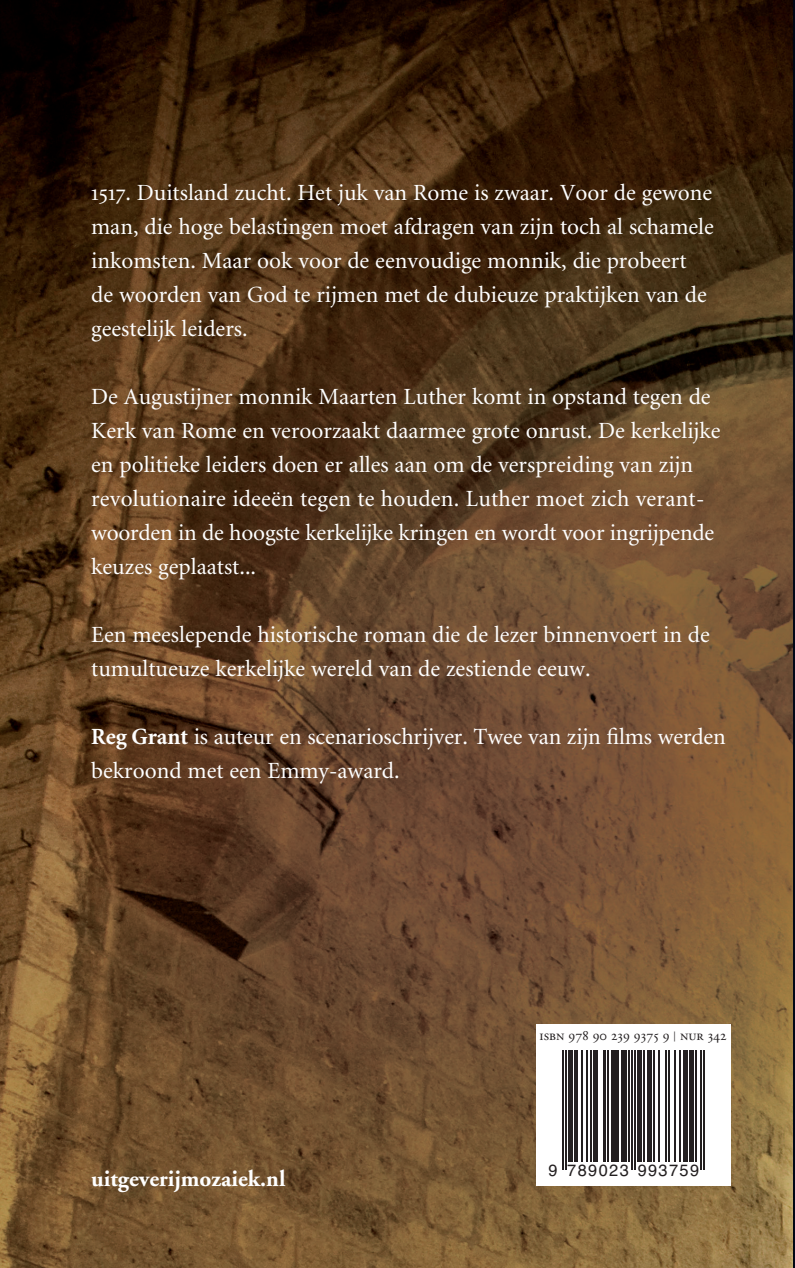
<style>
.page{position:relative;width:795px;height:1268px;background:#fff}
.page>*{position:absolute;margin:0;border:0;box-sizing:border-box;transform-origin:0 0}
.t1{font:23.2px/34px "Minion";color:#fff}
.t2{font:700 23.2px "Adobe Garamond";color:#fff}
.t3{font:16.4px "Helvetica";letter-spacing:.085em;color:#231f20}
.t4{font:14.6px "Adobe Garamond Regular SC";color:#231f20}
.s1{font-family:"Minion Exp"}
.s2{font-weight:700}
.s3{font-size:10px}
.s4{font-family:"Adobe Garamond Exp"}
</style>
<div class="page">
<svg style="left:792px;top:77px;width:3px;height:1112px;fill:#010717"></svg>
<img style="left:0;top:0;width:792px;height:1268px">
<div style="left:536px;top:1024px;width:194px;height:162px;background:#fff"></div>
<hr style="left:562px;top:1050px;width:1px;height:119px;background:#231f20">
<hr style="left:565px;top:1050px;width:1px;height:119px;background:#231f20">
<hr style="left:568px;top:1050px;width:4px;height:112px;background:#231f20">
<hr style="left:574px;top:1050px;width:3px;height:112px;background:#231f20">
<hr style="left:581px;top:1050px;width:2px;height:112px;background:#231f20">
<hr style="left:586px;top:1050px;width:1px;height:112px;background:#231f20">
<hr style="left:590px;top:1050px;width:2px;height:112px;background:#231f20">
<div style="left:593px;top:1050px;width:5px;height:112px;background:#231f20"></div>
<hr style="left:602px;top:1050px;width:3px;height:112px;background:#231f20">
<hr style="left:607px;top:1050px;width:1px;height:112px;background:#231f20">
<hr style="left:611px;top:1050px;width:3px;height:112px;background:#231f20">
<hr style="left:616px;top:1050px;width:3px;height:112px;background:#231f20">
<div style="left:620px;top:1050px;width:6px;height:112px;background:#231f20"></div>
<hr style="left:628px;top:1050px;width:1px;height:112px;background:#231f20">
<hr style="left:631px;top:1050px;width:1px;height:119px;background:#231f20">
<hr style="left:634px;top:1050px;width:1px;height:119px;background:#231f20">
<hr style="left:637px;top:1050px;width:4px;height:112px;background:#231f20">
<hr style="left:643px;top:1050px;width:1px;height:112px;background:#231f20">
<div style="left:647px;top:1050px;width:5px;height:112px;background:#231f20"></div>
<hr style="left:653px;top:1050px;width:2px;height:112px;background:#231f20">
<hr style="left:658px;top:1050px;width:1px;height:112px;background:#231f20">
<hr style="left:665px;top:1050px;width:2px;height:112px;background:#231f20">
<hr style="left:668px;top:1050px;width:2px;height:112px;background:#231f20">
<hr style="left:674px;top:1050px;width:2px;height:112px;background:#231f20">
<hr style="left:679px;top:1050px;width:1px;height:112px;background:#231f20">
<div style="left:683px;top:1050px;width:5px;height:112px;background:#231f20"></div>
<div style="left:689px;top:1050px;width:5px;height:112px;background:#231f20"></div>
<hr style="left:695px;top:1050px;width:2px;height:112px;background:#231f20">
<hr style="left:700px;top:1050px;width:1px;height:119px;background:#231f20">
<hr style="left:703px;top:1050px;width:1px;height:119px;background:#231f20">
<svg style="left:792px;top:0;width:3px;height:77px"></svg>
<svg style="left:792px;top:1189px;width:3px;height:79px"></svg>
<p class="t1" style="left:91px;top:176px;width:624px"><span class="s1">1517</span>. Duitsland zucht. Het juk van Rome is zwaar. Voor de gewone man, die hoge belastingen moet afdragen van zijn toch al schamele inkomsten. Maar ook voor de eenvoudige monnik, die probeert de woorden van God te rijmen met de dubieuze praktijken van de geestelijk leiders.</p>
<p class="t1" style="left:91px;top:380px;width:631px">De Augustijner monnik Maarten Luther komt in opstand tegen de Kerk van Rome en veroorzaakt daarmee grote onrust. De kerkelijke en politieke leiders doen er alles aan om de verspreiding van zijn revolutionaire ideeën tegen te houden. Luther moet zich verant&shy;woorden in de hoogste kerkelijke kringen en wordt voor ingrijpende keuzes geplaatst...</p>
<p class="t1" style="left:91px;top:618px;width:620px">Een meeslepende historische roman die de lezer binnenvoert in de tumultueuze kerkelijke wereld van de zestiende eeuw.</p>
<p class="t1" style="left:91px;top:720px;width:636px"><span class="s2">Reg Grant</span> is auteur en scenarioschrijver. Twee van zijn films werden bekroond met een Emmy-award.</p>
<p class="t2" style="left:91px;top:1166px;width:196px">uitgeverijmozaiek.nl</p>
<p class="t4" style="left:539px;top:1027px;width:188px">isbn 978 90 239 9375 9 <span class="s3">|</span> <span class="s4">nur 342</span></p>
<p class="t3" style="left:548px;top:1157px;width:152px">9 789023 993759</p>
</div>
